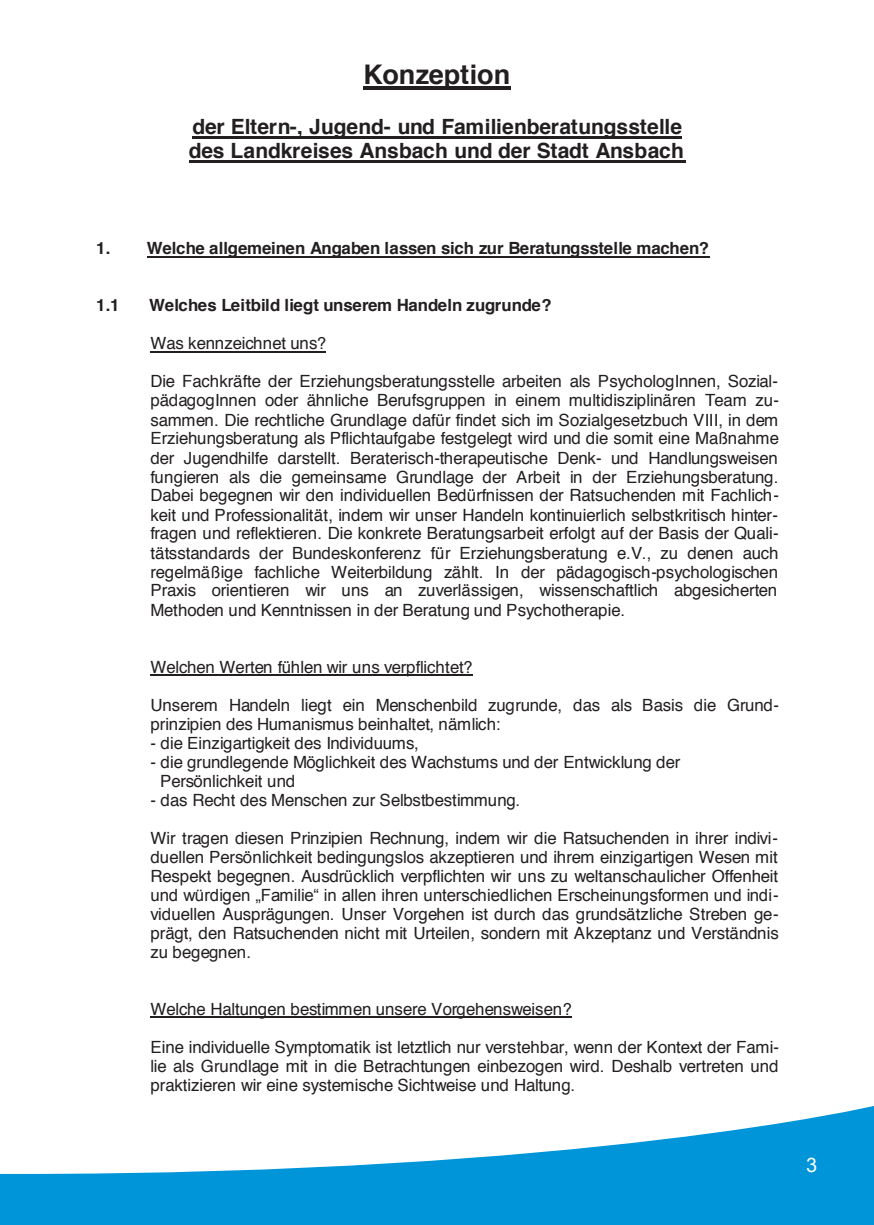
<style>
.page{position:relative;width:874px;height:1225px;background:#fff}
.page>*{position:absolute;margin:0;border:0;box-sizing:border-box;transform-origin:0 0}
.t1{font:700 27px "Helvetica";letter-spacing:-.01em;color:#231f20}
.t2{font:700 21px/24px "Helvetica";letter-spacing:-.01em;color:#231f20}
.t3{font:20px "Arial";color:#fff}
.t4{font:16.8px/19px "Helvetica";letter-spacing:-.01em;color:#231f20;text-align:justify}
.t5{font:700 16.8px "Helvetica";letter-spacing:-.005em;color:#231f20}
.t6{font:16.8px "Arial";letter-spacing:-.01em;color:#231f20}
.s1{font-family:"Helvetica"}
</style>
<div class="page">
<svg style="left:0;top:1173px;width:17px;height:52px"></svg>
<svg style="left:17px;top:1106px;width:856px;height:119px;fill:#0095d9"></svg>
<hr style="left:363px;top:87px;width:147px;height:3px;background:#231f20">
<hr style="left:192px;top:136px;width:490px;height:2px;background:#231f20">
<hr style="left:189px;top:160px;width:496px;height:2px;background:#231f20">
<hr style="left:147px;top:256px;width:562px;height:1px;background:#231f20">
<hr style="left:150px;top:351px;width:176px;height:1px;background:#231f20">
<hr style="left:150px;top:674px;width:322px;height:2px;background:#231f20">
<hr style="left:150px;top:1016px;width:421px;height:2px;background:#231f20">
<h1 class="t1" style="left:363px;top:63px;width:148px">Konzeption</h1>
<p class="t2" style="left:189px;top:116px;width:496px">der Eltern-, Jugend- und Familienberatungsstelle des Landkreises Ansbach und der Stadt Ansbach</p>
<p class="t5" style="left:96px;top:241px;width:614px">1. Welche allgemeinen Angaben lassen sich zur Beratungsstelle machen?</p>
<p class="t5" style="left:96px;top:298px;width:25px">1.1</p>
<p class="t5" style="left:149px;top:298px;width:404px">Welches Leitbild liegt unserem Handeln zugrunde?</p>
<p class="t4" style="left:150px;top:335px;width:177px">Was kennzeichnet uns?</p>
<p class="t4" style="left:150px;top:373px;width:630px">Die Fachkräfte der Erziehungsberatungsstelle arbeiten als PsychologInnen, Sozial&shy;pädagogInnen oder ähnliche Berufsgruppen in einem multidisziplinären Team zu&shy;sammen. Die rechtliche Grundlage dafür findet sich im Sozialgesetzbuch VIII, in dem Erziehungsberatung als Pflichtaufgabe festgelegt wird und die somit eine Maßnahme der Jugendhilfe darstellt. Beraterisch-therapeutische Denk- und Handlungsweisen fungieren als die gemeinsame Grundlage der Arbeit in der Erziehungsberatung.<br>Dabei begegnen wir den individuellen Bedürfnissen der Ratsuchenden mit Fachlich&shy;keit und Professionalität, indem wir unser Handeln kontinuierlich selbstkritisch hinter&shy;fragen und reflektieren. Die konkrete Beratungsarbeit erfolgt auf der Basis der Quali&shy;tätsstandards der Bundeskonferenz für Erziehungsberatung e.V., zu denen auch regelmäßige fachliche Weiterbildung zählt. In der pädagogisch-psychologischen Praxis orientieren wir uns an zuverlässigen, wissenschaftlich abgesicherten Methoden und Kenntnissen in der Beratung und Psychotherapie.</p>
<p class="t4" style="left:150px;top:659px;width:323px">Welchen Werten fühlen wir uns verpflichtet?</p>
<p class="t4" style="left:150px;top:696px;width:630px">Unserem Handeln liegt ein Menschenbild zugrunde, das als Basis die Grund&shy;prinzipien des Humanismus beinhaltet, nämlich:</p>
<p class="t4" style="left:150px;top:734px;width:270px">- die Einzigartigkeit des Individuums,</p>
<p class="t4" style="left:160px;top:753px;width:521px;text-indent:-10px">- die grundlegende Möglichkeit des Wachstums und der Entwicklung der<br>Persönlichkeit und</p>
<p class="t4" style="left:150px;top:791px;width:371px">- das Recht des Menschen zur Selbstbestimmung.</p>
<p class="t4" style="left:150px;top:829px;width:629px">Wir tragen diesen Prinzipien Rechnung, indem wir die Ratsuchenden in ihrer indivi&shy;duellen Persönlichkeit bedingungslos akzeptieren und ihrem einzigartigen Wesen mit Respekt begegnen. Ausdrücklich verpflichten wir uns zu weltanschaulicher Offenheit</p>
<p class="t6" style="left:150px;top:885px;width:629px">und würdigen „Familie“ in allen ihren unterschiedlichen Erscheinungsformen und indi<span class="s1">-</span></p>
<p class="t4" style="left:150px;top:906px;width:629px">viduellen Ausprägungen. Unser Vorgehen ist durch das grundsätzliche Streben ge&shy;prägt, den Ratsuchenden nicht mit Urteilen, sondern mit Akzeptanz und Verständnis zu begegnen.</p>
<p class="t4" style="left:150px;top:1000px;width:422px">Welche Haltungen bestimmen unsere Vorgehensweisen?</p>
<p class="t4" style="left:150px;top:1038px;width:630px">Eine individuelle Symptomatik ist letztlich nur verstehbar, wenn der Kontext der Fami&shy;lie als Grundlage mit in die Betrachtungen einbezogen wird. Deshalb vertreten und praktizieren wir eine systemische Sichtweise und Haltung.</p>
<p class="t3" style="left:805px;top:1153px;width:13px">3</p>
</div>
